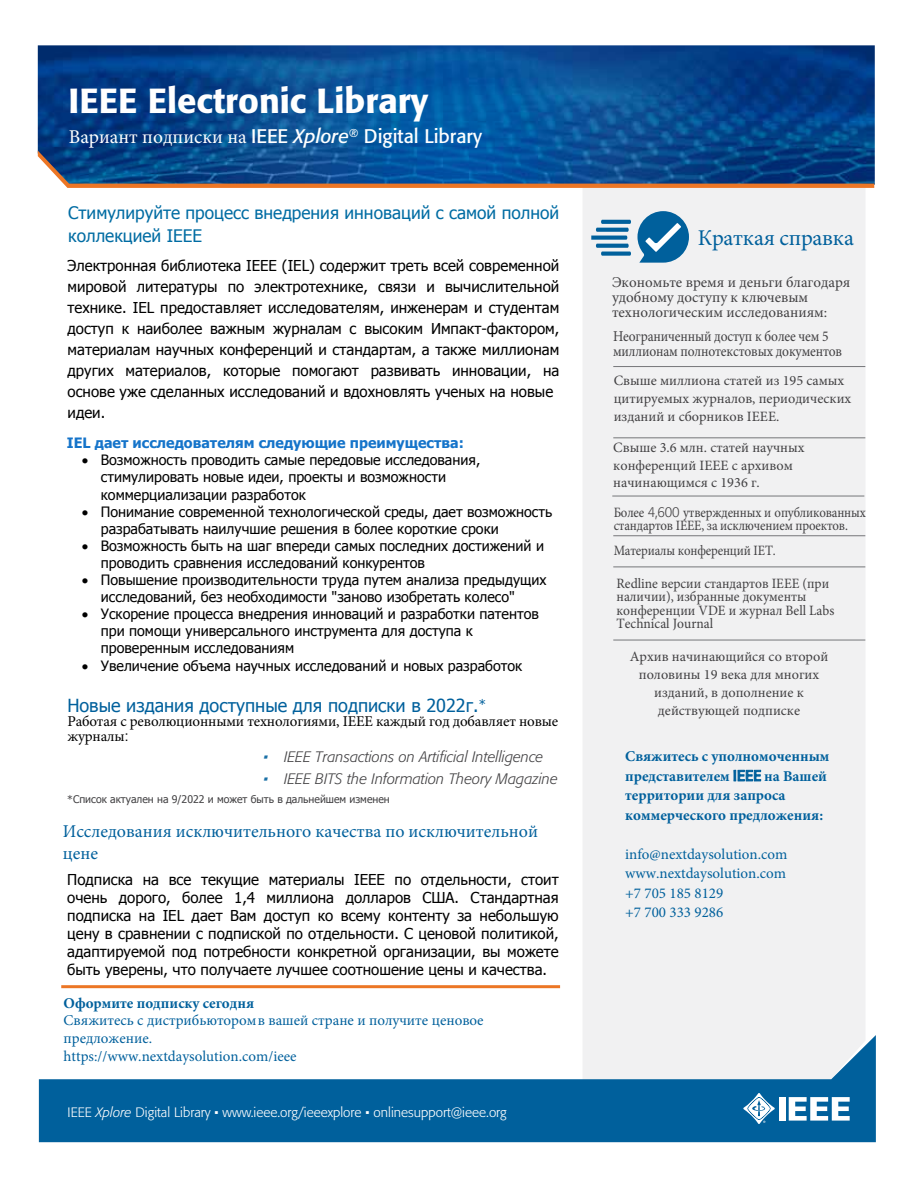
<style>
.page{position:relative;width:918px;height:1188px;background:#fff}
.page>*{position:absolute;margin:0;border:0;box-sizing:border-box;transform-origin:0 0}
.t1{font:500 34.5px "Formata";color:#fff}
.t2{font:22.5px "Minion Pro";letter-spacing:-.01em;color:#00609c}
.t3{font:19.5px "Formata";color:#fff}
.t4{font:18px/21.6px "Minion Pro";color:#00609c}
.t5{font:18px "Tahoma";color:#00609c}
.t6{font:17.25px/23.2px "Tahoma";color:#006ca3}
.t7{font:15px/21px "Tahoma";color:#000;text-align:justify}
.t8{font:15px/19.5px "Minion Pro";color:#00609c}
.t9{font:700 15px/19.5px "Minion Pro";color:#00609c}
.t10{font:15px/15px "Minion Pro";color:#414042}
.t11{font:italic 300 15px "Formata";color:#414042}
.t12{font:15px/15px "Minion Pro";letter-spacing:-.01em;color:#000}
.t13{font:15px/15px "Minion Pro";color:#414042;scale:.9 1}
.t14{font:14.25px/17.1px "Tahoma";color:#000}
.t15{font:14.25px/18px "Minion Pro";color:#414042}
.t16{font:14.25px/13.5px "Minion Pro";color:#414042;scale:.95 1}
.t17{font:14.25px/12.5px "Minion Pro";color:#414042;scale:.9 1}
.t18{font:700 14.25px "Tahoma";color:#1574ca}
.t19{font:300 13.5px "Formata";color:#fff}
.t20{font:10.5px "Tahoma";color:#414042}
.s1{font-family:"Minion Pro"}
.s2{font-style:italic}
.s3{font-family:"Formata";font-weight:300}
.s4{color:#1a70a6}
.s5{font-family:"Formata";font-weight:400}
</style>
<div class="page">
<img style="left:38px;top:45px;width:837px;height:140px">
<div style="left:583px;top:188px;width:283px;height:847px;background:#f1f1f2"></div>
<svg style="left:39px;top:1035px;width:837px;height:107px;fill:#00609c"></svg>
<div style="left:779px;top:1097px;width:6px;height:24px;background:#fff"></div>
<svg style="left:789px;top:1097px;width:61px;height:24px"></svg>
<svg style="left:743px;top:1093px;width:32px;height:31px"></svg>
<hr style="left:61px;top:985px;width:499px;height:3px;background:#ec7625">
<svg style="left:591px;top:220px;width:40px;height:36px"></svg>
<svg style="left:637px;top:211px;width:52px;height:52px"></svg>
<svg style="left:38px;top:151px;width:836px;height:37px"></svg>
<hr style="left:613px;top:366px;width:252px;height:1px;background:#757679">
<hr style="left:613px;top:437px;width:252px;height:1px;background:#757679">
<hr style="left:612px;top:496px;width:252px;height:1px;background:#757679">
<hr style="left:613px;top:535px;width:252px;height:1px;background:#757679">
<hr style="left:613px;top:567px;width:252px;height:1px;background:#757679">
<hr style="left:613px;top:640px;width:252px;height:1px;background:#757679">
<h1 class="t1" style="left:69px;top:80px;width:361px">IEEE Electronic Library</h1>
<h3 class="t3" style="left:69px;top:125px;width:415px"><span class="s1">Вариант подписки на</span> IEEE <span class="s2">Xplore</span><sup>®</sup> Digital Library</h3>
<p class="t6" style="left:68px;top:200px;width:492px">Стимулируйте процесс внедрения инноваций с самой полной коллекцией IEEE</p>
<p class="t7" style="left:68px;top:256px;width:493px;text-align:left">Электронная библиотека IEEE (IEL) содержит треть всей современной мировой литературы по электротехнике, связи и вычислительной технике. IEL предоставляет исследователям, инженерам и студентам доступ к наиболее важным журналам с высоким Импакт-фактором, материалам научных конференций и стандартам, а также миллионам других материалов, которые помогают развивать инновации, на основе уже сделанных исследований и вдохновлять ученых на новые идеи.</p>
<p class="t18" style="left:67px;top:433px;width:399px">IEL дает исследователям следующие преимущества:</p>
<p class="t14" style="left:101px;top:452px;width:381px;text-indent:-19px">• Возможность проводить самые передовые исследования, стимулировать новые идеи, проекты и возможности коммерциализации разработок</p>
<p class="t14" style="left:101px;top:504px;width:453px;text-indent:-19px">• Понимание современной технологической среды, дает возможность разрабатывать наилучшие решения в более короткие сроки</p>
<p class="t14" style="left:101px;top:538px;width:445px;text-indent:-19px">• Возможность быть на шаг впереди самых последних достижений и проводить сравнения исследований конкурентов</p>
<p class="t14" style="left:101px;top:572px;width:447px;text-indent:-19px">• Повышение производительности труда путем анализа предыдущих исследований, без необходимости "заново изобретать колесо"</p>
<p class="t14" style="left:101px;top:606px;width:440px;text-indent:-19px">• Ускорение процесса внедрения инноваций и разработки патентов при помощи универсального инструмента для доступа к проверенным исследованиям</p>
<p class="t14" style="left:82px;top:658px;width:442px">• Увеличение объема научных исследований и новых разработок</p>
<p class="t5" style="left:67px;top:693px;width:420px">Новые издания доступные для подписки в 2022г.<sup>*</sup></p>
<p class="t12" style="left:67px;top:714px;width:492px">Работая с революционными технологиями, IEEE каждый год добавляет новые журналы<span class="s3">:</span></p>
<p class="t11" style="left:264px;top:748px;width:281px"><span class="s4">•</span> IEEE Transactions on Artificial Intelligence</p>
<p class="t11" style="left:264px;top:770px;width:296px"><span class="s4">•</span> IEEE BITS the Information Theory Magazine</p>
<p class="t20" style="left:67px;top:792px;width:324px">*Список актуален на 9/2022 и может быть в дальнейшем изменен</p>
<p class="t4" style="left:63px;top:821px;width:477px">Исследования исключительного качества по исключительной цене</p>
<p class="t7" style="left:67px;top:872px;width:493px;line-height:18px">Подписка на все текущие материалы IEEE по отдельности, стоит очень дорого, более 1,4 миллиона долларов США. Стандартная подписка на IEL дает Вам доступ ко всему контенту за небольшую цену в сравнении с подпиской по отдельности. С ценовой политикой, адаптируемой под потребности конкретной организации, вы можете быть уверены, что получаете лучшее соотношение цены и качества.</p>
<p class="t9" style="left:64px;top:993px;width:192px">Оформите подписку сегодня</p>
<p class="t8" style="left:64px;top:1012px;width:422px;line-height:17.7px">Свяжитесь с дистрибьютором в вашей стране и получите ценовое предложение.<br>https://www.nextdaysolution.com/ieee</p>
<p class="t19" style="left:68px;top:1104px;width:441px">IEEE <span class="s2">Xplore</span> Digital Library • www.ieee.org/ieeexplore • onlinesupport@ieee.org</p>
<h2 class="t2" style="left:698px;top:223px;width:158px">Краткая справка</h2>
<p class="t10" style="left:612px;top:275px;width:240px">Экономьте время и деньги благодаря удобному доступу к ключевым технологическим исследованиям:</p>
<p class="t13" style="left:613px;top:329px;width:256px">Неограниченный доступ к более чем 5 миллионам полнотекстовых документов</p>
<p class="t15" style="left:614px;top:371px;width:239px">Свыше миллиона статей из 195 самых цитируемых журналов, периодических изданий и сборников IEEE.</p>
<p class="t15" style="left:613px;top:439px;width:193px;line-height:17.1px">Свыше 3.6 млн. статей научных конференций IEEE с архивом начинающимся с 1936 г.</p>
<p class="t17" style="left:614px;top:507px;width:282px">Более <span class="s3">4,600</span> утвержденных и опубликованных стандартов IEEE, за исключением проектов.</p>
<p class="t17" style="left:614px;top:544px;width:182px">Материалы конференций IET.</p>
<p class="t16" style="left:617px;top:577px;width:231px">Redline версии стандартов IEEE (при наличии), избранные документы конференции VDE и журнал Bell Labs<br>Technical Journal</p>
<p class="t15" style="left:630px;top:647px;width:200px;text-align:center">Архив начинающийся со второй половины 19 века для многих изданий, в дополнение к действующей подписке</p>
<p class="t9" style="left:625px;top:747px;width:206px">Свяжитесь с уполномоченным представителем <span class="s5">IEEE</span> на Вашей территории для запроса коммерческого предложения:</p>
<p class="t8" style="left:625px;top:844px;width:164px">info@nextdaysolution.com www.nextdaysolution.com +7 705 185 8129<br>+7 700 333 9286</p>
</div>
